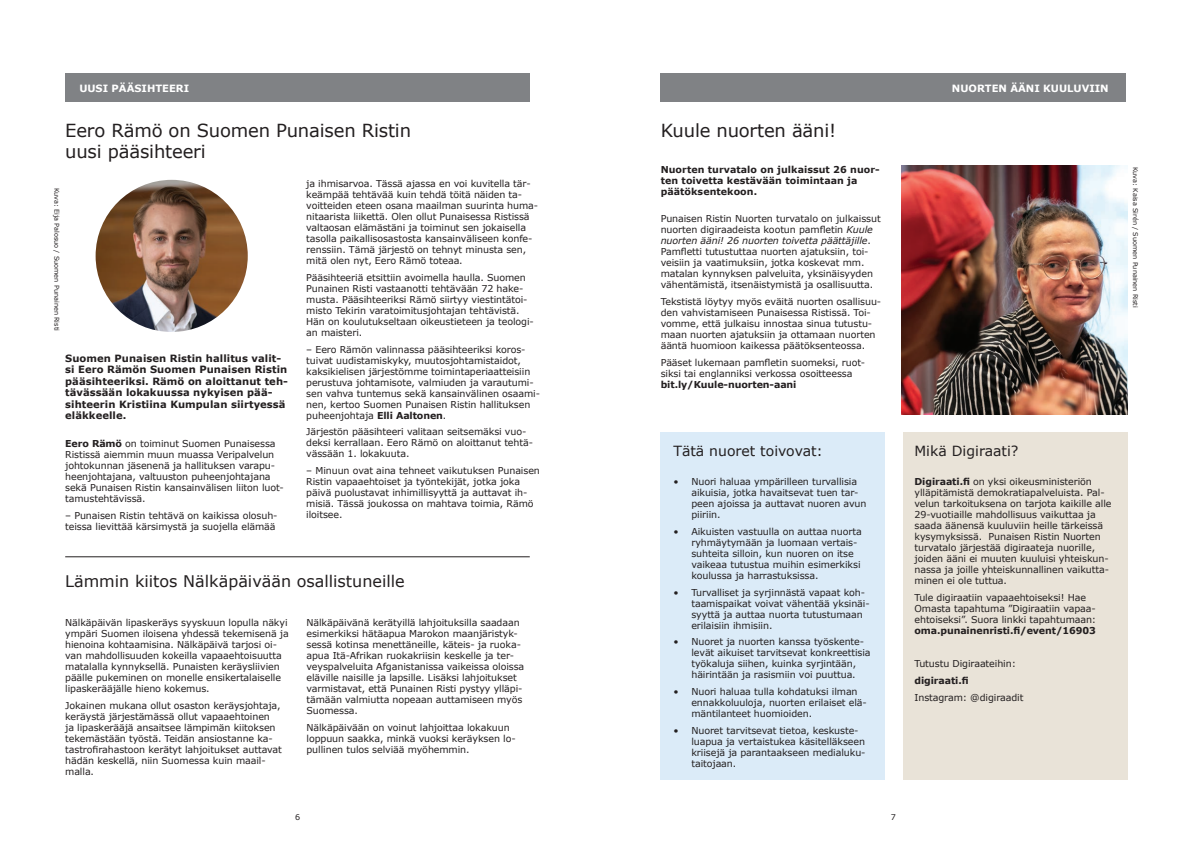
<style>
.page{position:relative;width:1191px;height:842px;background:#fff}
.page>*{position:absolute;margin:0;border:0;box-sizing:border-box;transform-origin:0 0}
.t1{font:18px/21.6px "Verdana";letter-spacing:-.01em;color:#231f20}
.t2{font:16px "Verdana";color:#231f20}
.t3{font:14px "Verdana";color:#231f20}
.t4{font:700 10px/11.5px "Verdana";letter-spacing:.005em;color:#231f20}
.t5{font:700 10px "Verdana";color:#fff}
.t6{font:9.5px/11px "Verdana";letter-spacing:-.01em;color:#231f20}
.t7{font:700 9.5px/11px "Verdana";letter-spacing:.005em;color:#231f20}
.t8{font:8px "Verdana";color:#231f20}
.t9{font:6.5px "Verdana";color:#231f20}
.s1{font-weight:700}
.s2{font-style:italic}
</style>
<div class="page">
<div style="left:660px;top:432px;width:225px;height:348px;background:#dbebf8"></div>
<div style="left:902px;top:432px;width:225px;height:348px;background:#e9e3d8"></div>
<div style="left:660px;top:74px;width:465px;height:28px;background:#808285"></div>
<div style="left:65px;top:74px;width:465px;height:28px;background:#808285"></div>
<img style="left:96px;top:180px;width:152px;height:152px;border-radius:76px">
<img style="left:901px;top:165px;width:226px;height:250px">
<hr style="left:65px;top:556px;width:465px;height:1px;background:#231f20">
<p class="t5" style="left:79px;top:82px;width:111px">UUSI PÄÄSIHTEERI</p>
<p class="t5" style="left:952px;top:82px;width:158px">NUORTEN ÄÄNI KUULUVIIN</p>
<h1 class="t1" style="left:65px;top:120px;width:347px">Eero Rämö on Suomen Punaisen Ristin uusi pääsihteeri</h1>
<h1 class="t1" style="left:660px;top:120px;width:177px">Kuule nuorten ääni!</h1>
<p class="t9" style="left:61px;top:188px;width:145px;rotate:90deg">Kuva: Eija Palosuo / Suomen Punainen Risti</p>
<p class="t4" style="left:65px;top:352px;width:224px">Suomen Punaisen Ristin hallitus valit&shy;si Eero Rämön Suomen Punaisen Ristin pääsihteeriksi. Rämö on aloittanut teh&shy;tävässään lokakuussa nykyisen pää&shy;sihteerin Kristiina Kumpulan siirtyessä eläkkeelle.</p>
<p class="t6" style="left:65px;top:438px;width:220px"><span class="s1">Eero Rämö</span> on toiminut Suomen Punaisessa Ristissä aiemmin muun muassa Veripalvelun johtokunnan jäsenenä ja hallituksen varapu&shy;heenjohtajana, valtuuston puheenjohtajana sekä Punaisen Ristin kansainvälisen liiton luot&shy;tamustehtävissä.</p>
<p class="t6" style="left:65px;top:510px;width:214px">– Punaisen Ristin tehtävä on kaikissa olosuh&shy;teissa lievittää kärsimystä ja suojella elämää</p>
<p class="t6" style="left:306px;top:178px;width:233px">ja ihmisarvoa. Tässä ajassa en voi kuvitella tär&shy;keämpää tehtävää kuin tehdä töitä näiden ta&shy;voitteiden eteen osana maailman suurinta huma&shy;nitaarista liikettä. Olen ollut Punaisessa Ristissä valtaosan elämästäni ja toiminut sen jokaisella tasolla paikallisosastosta kansainväliseen konfe&shy;renssiin. Tämä järjestö on tehnyt minusta sen, mitä olen nyt, Eero Rämö toteaa.</p>
<p class="t6" style="left:306px;top:272px;width:229px">Pääsihteeriä etsittiin avoimella haulla. Suomen Punainen Risti vastaanotti tehtävään 72 hake&shy;musta. Pääsihteeriksi Rämö siirtyy viestintätoi&shy;misto Tekirin varatoimitusjohtajan tehtävistä.<br>Hän on koulutukseltaan oikeustieteen ja teologi&shy;an maisteri.</p>
<p class="t6" style="left:306px;top:344px;width:235px">– Eero Rämön valinnassa pääsihteeriksi koros&shy;tuivat uudistamiskyky, muutosjohtamistaidot, kaksikielisen järjestömme toimintaperiaatteisiin perustuva johtamisote, valmiuden ja varautumi&shy;sen vahva tuntemus sekä kansainvälinen osaami&shy;nen, kertoo Suomen Punaisen Ristin hallituksen puheenjohtaja <span class="s1">Elli Aaltonen</span>.</p>
<p class="t6" style="left:306px;top:426px;width:228px">Järjestön pääsihteeri valitaan seitsemäksi vuo&shy;deksi kerrallaan. Eero Rämö on aloittanut tehtä&shy;vässään 1. lokakuuta.</p>
<p class="t6" style="left:306px;top:465px;width:235px">– Minuun ovat aina tehneet vaikutuksen Punaisen Ristin vapaaehtoiset ja työntekijät, jotka joka päivä puolustavat inhimillisyyttä ja auttavat ih&shy;misiä. Tässä joukossa on mahtava toimia, Rämö iloitsee.</p>
<h2 class="t2" style="left:65px;top:571px;width:341px">Lämmin kiitos Nälkäpäivään osallistuneille</h2>
<p class="t6" style="left:65px;top:618px;width:225px">Nälkäpäivän lipaskeräys syyskuun lopulla näkyi ympäri Suomen iloisena yhdessä tekemisenä ja hienoina kohtaamisina. Nälkäpäivä tarjosi oi&shy;van mahdollisuuden kokeilla vapaaehtoisuutta matalalla kynnyksellä. Punaisten keräysliivien päälle pukeminen on monelle ensikertalaiselle lipaskerääjälle hieno kokemus.</p>
<p class="t6" style="left:65px;top:700px;width:218px">Jokainen mukana ollut osaston keräysjohtaja, keräystä järjestämässä ollut vapaaehtoinen<br>ja lipaskerääjä ansaitsee lämpimän kiitoksen tekemästään työstä. Teidän ansiostanne ka&shy;tastrofirahastoon kerätyt lahjoitukset auttavat hädän keskellä, niin Suomessa kuin maail&shy;malla.</p>
<p class="t6" style="left:306px;top:618px;width:219px">Nälkäpäivänä kerätyillä lahjoituksilla saadaan esimerkiksi hätäapua Marokon maanjäristyk&shy;sessä kotinsa menettäneille, käteis- ja ruoka&shy;apua Itä-Afrikan ruokakriisin keskelle ja ter&shy;veyspalveluita Afganistanissa vaikeissa oloissa eläville naisille ja lapsille. Lisäksi lahjoitukset varmistavat, että Punainen Risti pystyy ylläpi&shy;tämään valmiutta nopeaan auttamiseen myös Suomessa.</p>
<p class="t6" style="left:306px;top:722px;width:211px">Nälkäpäivään on voinut lahjoittaa lokakuun loppuun saakka, minkä vuoksi keräyksen lo&shy;pullinen tulos selviää myöhemmin.</p>
<p class="t7" style="left:660px;top:164px;width:221px">Nuorten turvatalo on julkaissut 26 nuor&shy;ten toivetta kestävään toimintaan ja päätöksentekoon.</p>
<p class="t6" style="left:660px;top:213px;width:221px">Punaisen Ristin Nuorten turvatalo on julkaissut nuorten digiraadeista kootun pamfletin <span class="s2">Kuule nuorten ääni! 26 nuorten toivetta päättäjille</span>.<br>Pamfletti tutustuttaa nuorten ajatuksiin, toi&shy;veisiin ja vaatimuksiin, jotka koskevat mm. matalan kynnyksen palveluita, yksinäisyyden vähentämistä, itsenäistymistä ja osallisuutta.</p>
<p class="t6" style="left:660px;top:296px;width:222px">Tekstistä löytyy myös eväitä nuorten osallisuu&shy;den vahvistamiseen Punaisessa Ristissä. Toi&shy;vomme, että julkaisu innostaa sinua tutustu&shy;maan nuorten ajatuksiin ja ottamaan nuorten ääntä huomioon kaikessa päätöksenteossa.</p>
<p class="t6" style="left:660px;top:357px;width:206px">Pääset lukemaan pamfletin suomeksi, ruot&shy;siksi tai englanniksi verkossa osoitteessa</p>
<p class="t7" style="left:660px;top:379px;width:137px">bit.ly/Kuule-nuorten-aani</p>
<h3 class="t3" style="left:673px;top:442px;width:151px">Tätä nuoret toivovat:</h3>
<h3 class="t3" style="left:914px;top:442px;width:105px">Mikä Digiraati?</h3>
<p class="t6" style="left:691px;top:477px;width:177px;text-indent:-18px">• Nuori haluaa ympärilleen turvallisia aikuisia, jotka havaitsevat tuen tar&shy;peen ajoissa ja auttavat nuoren avun piiriin.</p>
<p class="t6" style="left:691px;top:526px;width:172px;text-indent:-18px">• Aikuisten vastuulla on auttaa nuorta ryhmäytymään ja luomaan vertais&shy;suhteita silloin, kun nuoren on itse vaikeaa tutustua muihin esimerkiksi koulussa ja harrastuksissa.</p>
<p class="t6" style="left:691px;top:587px;width:180px;text-indent:-18px">• Turvalliset ja syrjinnästä vapaat koh&shy;taamispaikat voivat vähentää yksinäi&shy;syyttä ja auttaa nuorta tutustumaan erilaisiin ihmisiin.</p>
<p class="t6" style="left:691px;top:637px;width:181px;text-indent:-18px">• Nuoret ja nuorten kanssa työskente&shy;levät aikuiset tarvitsevat konkreettisia työkaluja siihen, kuinka syrjintään, häirintään ja rasismiin voi puuttua.</p>
<p class="t6" style="left:691px;top:686px;width:177px;text-indent:-18px">• Nuori haluaa tulla kohdatuksi ilman ennakkoluuloja, nuorten erilaiset elä&shy;mäntilanteet huomioiden.</p>
<p class="t6" style="left:691px;top:725px;width:176px;text-indent:-18px">• Nuoret tarvitsevat tietoa, keskuste&shy;luapua ja vertaistukea käsitelläkseen kriisejä ja parantaakseen medialuku&shy;taitojaan.</p>
<p class="t6" style="left:914px;top:477px;width:198px"><span class="s1">Digiraati.fi</span> on yksi oikeusministeriön ylläpitämistä demokratiapalveluista. Pal&shy;velun tarkoituksena on tarjota kaikille alle 29-vuotiaille mahdollisuus vaikuttaa ja saada äänensä kuuluviin heille tärkeissä kysymyksissä. Punaisen Ristin Nuorten turvatalo järjestää digiraateja nuorille, joiden ääni ei muuten kuuluisi yhteiskun&shy;nassa ja joille yhteiskunnallinen vaikutta&shy;minen ei ole tuttua.</p>
<p class="t6" style="left:914px;top:592px;width:183px">Tule digiraatiin vapaaehtoiseksi! Hae<br>Omasta tapahtuma ”Digiraatiin vapaa&shy;ehtoiseksi”. Suora linkki tapahtumaan:</p>
<p class="t7" style="left:914px;top:625px;width:183px">oma.punainenristi.fi/event/16903</p>
<p class="t6" style="left:914px;top:659px;width:103px">Tutustu Digiraateihin:</p>
<p class="t7" style="left:914px;top:675px;width:56px">digiraati.fi</p>
<p class="t6" style="left:914px;top:692px;width:110px">Instagram: @digiraadit</p>
<p class="t8" style="left:295px;top:812px;width:7px">6</p>
<p class="t8" style="left:890px;top:812px;width:7px">7</p>
<p class="t9" style="left:1139px;top:167px;width:142px;rotate:90deg">Kuva: Kaisa Sirén / Suomen Punainen Risti</p>
</div>
